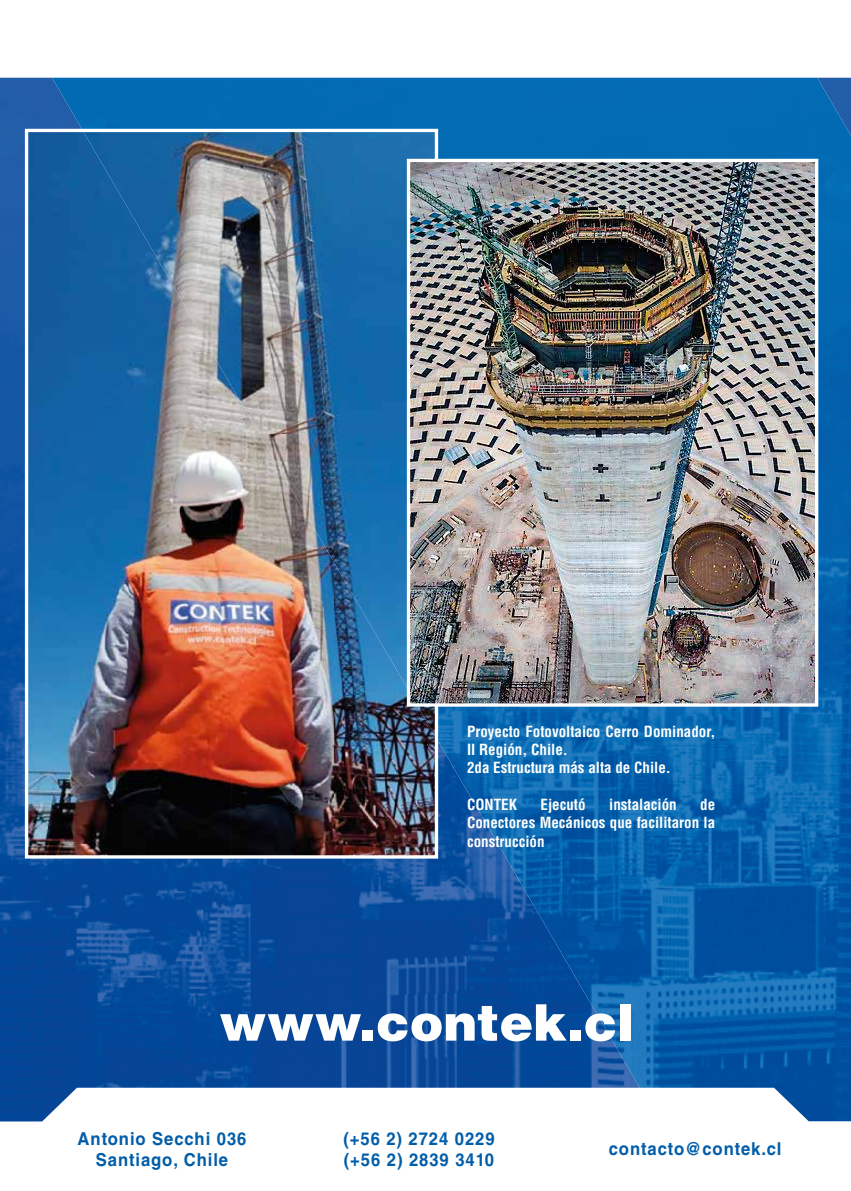
<style>
.page{position:relative;width:851px;height:1191px;background:#fff}
.page>*{position:absolute;margin:0;border:0;box-sizing:border-box;transform-origin:0 0}
.t1{font:900 50.4px "Helvetica LT Std";color:#fff}
.t2{font:700 17.85px/21.5px "Helvetica LT Std";letter-spacing:.055em;color:#005da9;text-align:center;scale:.93 1}
.t3{font:700 condensed 15px/18.3px "Helvetica LT Std";color:#fff}
</style>
<div class="page">
<img style="left:0;top:78px;width:52px;height:1010px">
<img style="left:52px;top:78px;width:798px;height:1010px">
<svg style="left:0;top:1088px;width:850px;height:34px"></svg>
<img style="left:29px;top:133px;width:99px;height:721px">
<img style="left:128px;top:232px;width:52px;height:622px">
<img style="left:180px;top:333px;width:51px;height:521px">
<img style="left:231px;top:435px;width:51px;height:419px">
<img style="left:282px;top:486px;width:52px;height:368px">
<img style="left:334px;top:587px;width:51px;height:267px">
<img style="left:385px;top:688px;width:49px;height:166px">
<img style="left:83px;top:133px;width:351px;height:99px">
<img style="left:141px;top:231px;width:266px;height:102px">
<img style="left:200px;top:333px;width:207px;height:102px">
<img style="left:259px;top:434px;width:148px;height:52px">
<img style="left:289px;top:485px;width:118px;height:102px">
<img style="left:348px;top:586px;width:59px;height:102px">
<img style="left:407px;top:707px;width:27px;height:31px">
<div style="left:25px;top:129px;width:413px;height:729px;border:3px solid #fff"></div>
<img style="left:411px;top:163px;width:403px;height:540px">
<div style="left:407px;top:159px;width:411px;height:548px;border:3px solid #fff"></div>
<p class="t3" style="left:467px;top:722px;width:250px">Proyecto Fotovoltaico Cerro Dominador,<br>II Región, Chile.<br>2da Estructura más alta de Chile.</p>
<p class="t3" style="left:467px;top:795px;width:52px">CONTEK</p>
<p class="t3" style="left:540px;top:795px;width:46px">Ejecutó</p>
<p class="t3" style="left:609px;top:795px;width:69px">instalación</p>
<p class="t3" style="left:467px;top:795px;width:250px;text-align:justify;text-indent:233px">de Conectores Mecánicos que facilitaron la construcción</p>
<h1 class="t1" style="left:219px;top:989px;width:416px">www.contek.cl</h1>
<p class="t2" style="left:78px;top:1127px;width:183px">Antonio Secchi 036<br>Santiago, Chile</p>
<p class="t2" style="left:343px;top:1127px;width:164px;text-align:left">(+56 2) 2724 0229 (+56 2) 2839 3410</p>
<p class="t2" style="left:608px;top:1138px;width:187px">contacto@contek.cl</p>
</div>
